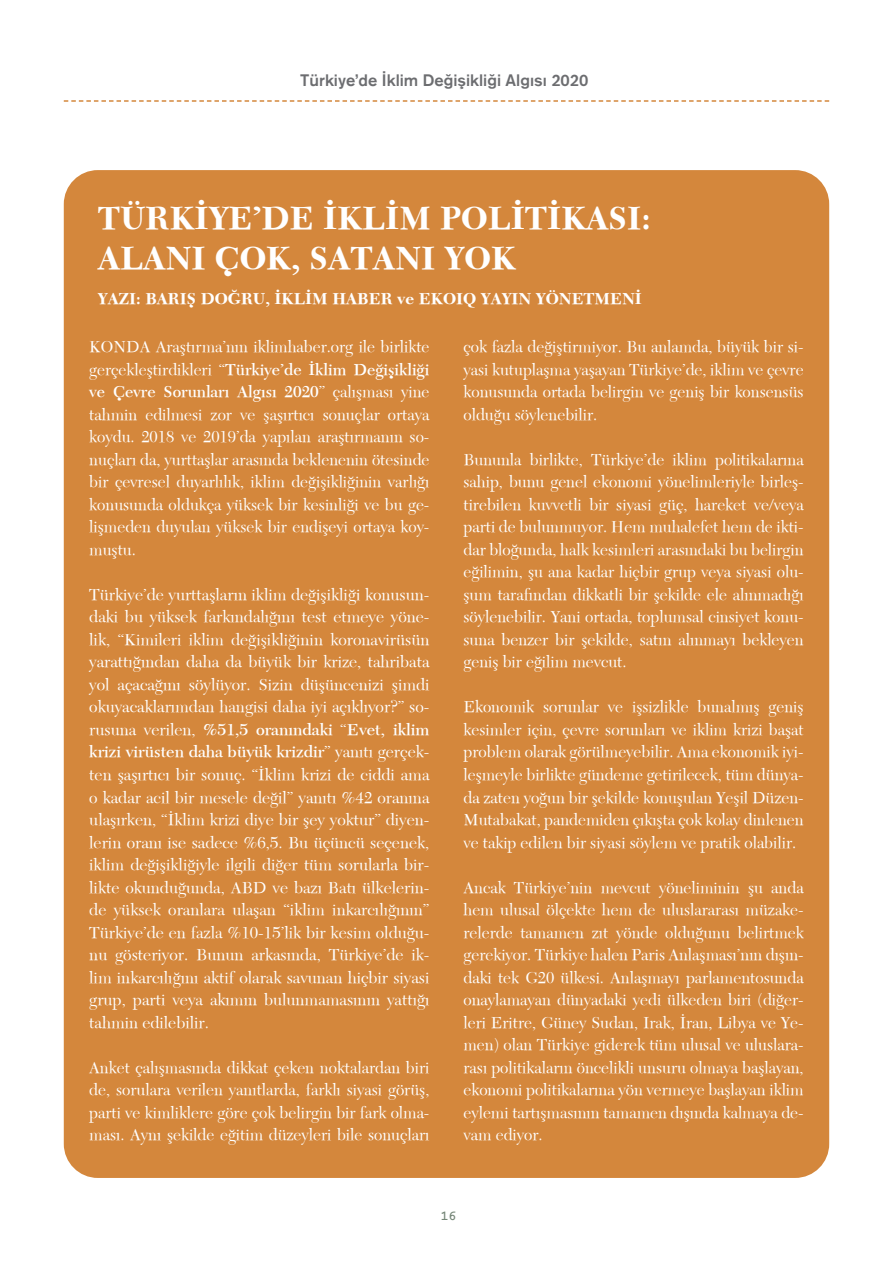
<style>
.page{position:relative;width:893px;height:1263px;background:#fff}
.page>*{position:absolute;margin:0;border:0;box-sizing:border-box;transform-origin:0 0}
.t1{font:700 33.45px/40px "New Caledonia";color:#fff}
.t2{font:16.5px/22.5px "New Caledonia";color:#fff;text-align:justify}
.t3{font:700 16.5px "New Caledonia";color:#fff}
.t4{font:500 16.5px "Volvo Sans";color:#6c6d70}
.t5{font:700 13.5px "Courina";color:#768778}
.s1{font-weight:600}
</style>
<div class="page">
<svg style="left:64px;top:100px;width:765px;height:2px"></svg>
<div style="left:64px;top:170px;width:765px;height:1008px;background:#d4873c;border-radius:34px"></div>
<p class="t4" style="left:300px;top:70px;width:290px">Türkiye’de İklim Değişikliği Algısı 2020</p>
<p class="t1" style="left:98px;top:198px;width:554px">TÜRKİYE’DE İKLİM POLİTİKASI:<br>ALANI ÇOK, SATANI YOK</p>
<p class="t3" style="left:98px;top:288px;width:545px">YAZI: BARIŞ DOĞRU, İKLİM HABER ve EKOIQ YAYIN YÖNETMENİ</p>
<p class="t2" style="left:89px;top:336px;width:342px">KONDA Araştırma’nın iklimhaber.org ile birlikte gerçekleştirdikleri “<span class="s1">Türkiye’de İklim Değişikliği ve Çevre Sorunları Algısı 2020</span>” çalışması yine tahmin edilmesi zor ve şaşırtıcı sonuçlar ortaya koydu. 2018 ve 2019’da yapılan araştırmanın so&shy;nuçları da, yurttaşlar arasında beklenenin ötesinde bir çevresel duyarlılık, iklim değişikliğinin varlığı konusunda oldukça yüksek bir kesinliği ve bu ge&shy;lişmeden duyulan yüksek bir endişeyi ortaya koy&shy;muştu.</p>
<p class="t2" style="left:89px;top:584px;width:342px">Türkiye’de yurttaşların iklim değişikliği konusun&shy;daki bu yüksek farkındalığını test etmeye yöne&shy;lik, “Kimileri iklim değişikliğinin koronavirüsün yarattığından daha da büyük bir krize, tahribata yol açacağını söylüyor. Sizin düşüncenizi şimdi okuyacaklarımdan hangisi daha iyi açıklıyor?” so&shy;rusuna verilen, <span class="s1">%51,5 oranındaki</span> “<span class="s1">Evet, iklim krizi virüsten daha büyük krizdir</span>” yanıtı gerçek&shy;ten şaşırtıcı bir sonuç. “İklim krizi de ciddi ama o kadar acil bir mesele değil” yanıtı %42 oranına ulaşırken, “İklim krizi diye bir şey yoktur” diyen&shy;lerin oranı ise sadece %6,5. Bu üçüncü seçenek, iklim değişikliğiyle ilgili diğer tüm sorularla bir&shy;likte okunduğunda, ABD ve bazı Batı ülkelerin&shy;de yüksek oranlara ulaşan “iklim inkarcılığının” Türkiye’de en fazla %10-15’lik bir kesim olduğu&shy;nu gösteriyor. Bunun arkasında, Türkiye’de ik&shy;lim inkarcılığını aktif olarak savunan hiçbir siyasi grup, parti veya akımın bulunmamasının yattığı tahmin edilebilir.</p>
<p class="t2" style="left:89px;top:1056px;width:342px">Anket çalışmasında dikkat çeken noktalardan biri de, sorulara verilen yanıtlarda, farklı siyasi görüş, parti ve kimliklere göre çok belirgin bir fark olma&shy;ması. Aynı şekilde eğitim düzeyleri bile sonuçları</p>
<p class="t2" style="left:463px;top:336px;width:342px">çok fazla değiştirmiyor. Bu anlamda, büyük bir si&shy;yasi kutuplaşma yaşayan Türkiye’de, iklim ve çevre konusunda ortada belirgin ve geniş bir konsensüs olduğu söylenebilir.</p>
<p class="t2" style="left:463px;top:449px;width:342px">Bununla birlikte, Türkiye’de iklim politikalarına sahip, bunu genel ekonomi yönelimleriyle birleş&shy;tirebilen kuvvetli bir siyasi güç, hareket ve/veya parti de bulunmuyor. Hem muhalefet hem de ikti&shy;dar bloğunda, halk kesimleri arasındaki bu belirgin eğilimin, şu ana kadar hiçbir grup veya siyasi olu&shy;şum tarafından dikkatli bir şekilde ele alınmadığı söylenebilir. Yani ortada, toplumsal cinsiyet konu&shy;suna benzer bir şekilde, satın alınmayı bekleyen geniş bir eğilim mevcut.</p>
<p class="t2" style="left:463px;top:696px;width:342px">Ekonomik sorunlar ve işsizlikle bunalmış geniş kesimler için, çevre sorunları ve iklim krizi başat problem olarak görülmeyebilir. Ama ekonomik iyi&shy;leşmeyle birlikte gündeme getirilecek, tüm dünya&shy;da zaten yoğun bir şekilde konuşulan Yeşil Düzen-Mutabakat, pandemiden çıkışta çok kolay dinlenen ve takip edilen bir siyasi söylem ve pratik olabilir.</p>
<p class="t2" style="left:463px;top:876px;width:342px">Ancak Türkiye’nin mevcut yöneliminin şu anda hem ulusal ölçekte hem de uluslararası müzake&shy;relerde tamamen zıt yönde olduğunu belirtmek gerekiyor. Türkiye halen Paris Anlaşması’nın dışın&shy;daki tek G20 ülkesi. Anlaşmayı parlamentosunda onaylamayan dünyadaki yedi ülkeden biri (diğer&shy;leri Eritre, Güney Sudan, Irak, İran, Libya ve Ye&shy;men) olan Türkiye giderek tüm ulusal ve uluslara&shy;rası politikaların öncelikli unsuru olmaya başlayan, ekonomi politikalarına yön vermeye başlayan iklim eylemi tartışmasının tamamen dışında kalmaya de&shy;vam ediyor.</p>
<p class="t5" style="left:440px;top:1209px;width:18px">16</p>
</div>
